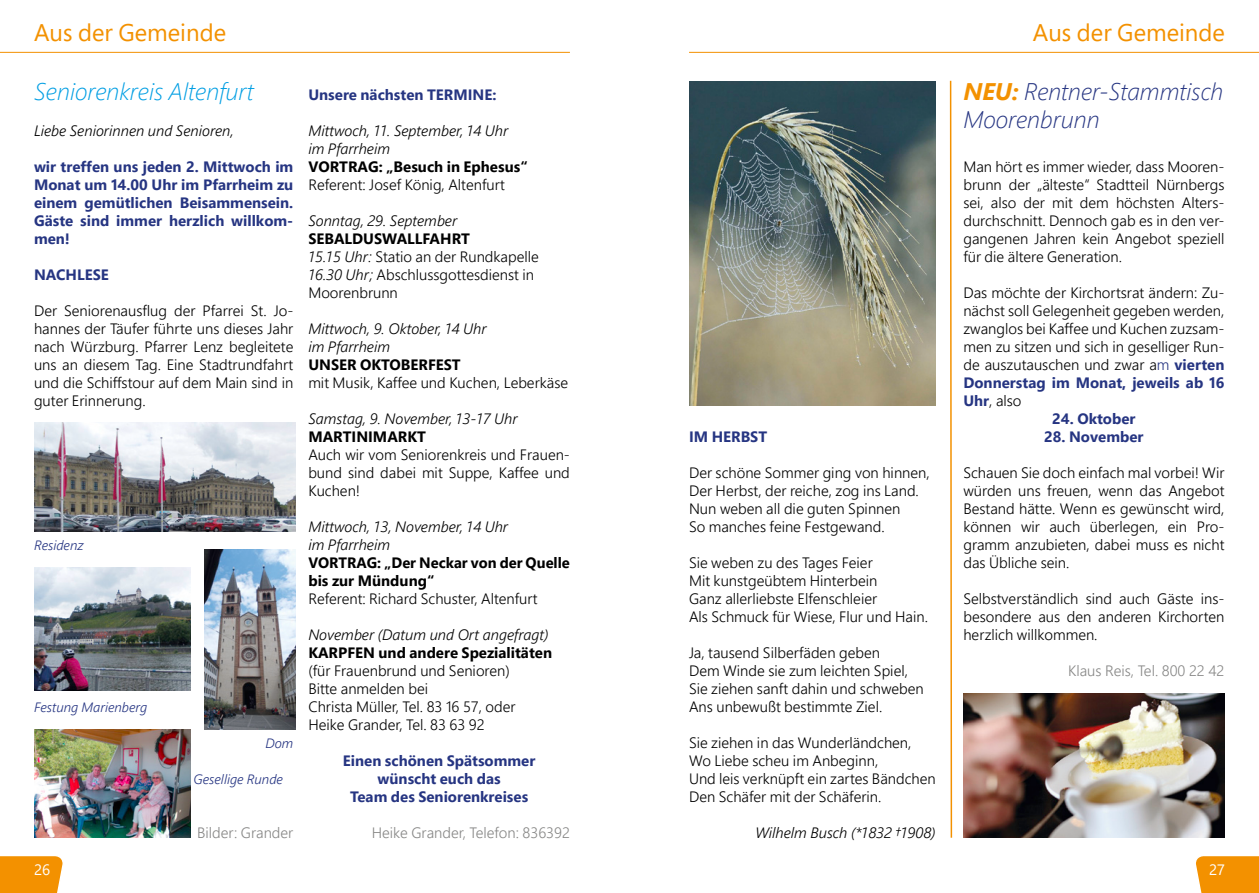
<style>
.page{position:relative;width:1259px;height:893px;background:#fff}
.page>*{position:absolute;margin:0;border:0;box-sizing:border-box;transform-origin:0 0}
.t1{font:italic 300 24px/28.8px "Segoe Pro";color:#263582}
.t2{font:24px "Segoe Pro";color:#f39100}
.t3{font:italic 300 24px "Segoe Pro";color:#009ee3}
.t4{font:300 15px/18px "Segoe Pro";color:#000;text-align:justify}
.t5{font:700 15px/18px "Segoe Pro";color:#263582;text-align:justify}
.t6{font:italic 300 15px/18px "Segoe Pro";color:#000}
.t7{font:700 15px/18px "Segoe Pro";color:#000}
.t8{font:300 15px "Segoe Pro";color:#878786}
.t9{font:15px "Segoe Pro";color:#fff}
.t10{font:italic 300 13.5px "Segoe Pro";color:#263582}
.s1{font-weight:700}
.s2{font-style:italic}
.s3{font-weight:700;color:#f39100}
.s4{color:#263582}
.s5{font-weight:700;color:#263582}
</style>
<div class="page">
<hr style="left:689px;top:52px;width:570px;height:1px;background:#f39100">
<hr style="left:0;top:52px;width:570px;height:1px;background:#f39100">
<svg style="left:0;top:856px;width:63px;height:37px;background:#f3960d"></svg>
<svg style="left:1196px;top:856px;width:63px;height:37px;background:#f3950b"></svg>
<img style="left:34px;top:423px;width:262px;height:108px">
<img style="left:204px;top:550px;width:92px;height:179px">
<img style="left:34px;top:567px;width:156px;height:123px">
<img style="left:34px;top:729px;width:156px;height:108px">
<img style="left:689px;top:81px;width:246px;height:324px">
<img style="left:963px;top:693px;width:262px;height:144px">
<svg style="left:949px;top:80px;width:4px;height:758px"></svg>
<h1 class="t2" style="left:34px;top:16px;width:193px">Aus der Gemeinde</h1>
<h1 class="t2" style="left:1033px;top:16px;width:193px">Aus der Gemeinde</h1>
<h1 class="t3" style="left:34px;top:75px;width:222px">Seniorenkreis Altenfurt</h1>
<p class="t6" style="left:34px;top:121px;width:201px">Liebe Seniorinnen und Senioren,</p>
<p class="t5" style="left:34px;top:157px;width:261px">wir treffen uns jeden 2. Mittwoch im Monat um 14.00 Uhr im Pfarrheim zu einem gemütlichen Beisammensein.<br>Gäste sind immer herzlich willkom&shy;men!</p>
<p class="t5" style="left:34px;top:265px;width:76px">NACHLESE</p>
<p class="t4" style="left:34px;top:301px;width:261px">Der Seniorenausflug der Pfarrei St. Jo&shy;hannes der Täufer führte uns dieses Jahr nach Würzburg. Pfarrer Lenz begleitete uns an diesem Tag. Eine Stadtrundfahrt und die Schiffstour auf dem Main sind in guter Erinnerung.</p>
<p class="t10" style="left:34px;top:535px;width:51px">Residenz</p>
<p class="t10" style="left:34px;top:697px;width:115px">Festung Marienberg</p>
<p class="t10" style="left:265px;top:733px;width:29px">Dom</p>
<p class="t10" style="left:193px;top:769px;width:91px">Gesellige Runde</p>
<p class="t8" style="left:197px;top:822px;width:98px">Bilder: Grander</p>
<p class="t5" style="left:308px;top:85px;width:189px">Unsere nächsten TERMINE:</p>
<p class="t6" style="left:308px;top:121px;width:201px">Mittwoch, 11. September, 14 Uhr im Pfarrheim</p>
<p class="t7" style="left:308px;top:157px;width:221px">VORTRAG: „Besuch in Ephesus“</p>
<p class="t4" style="left:308px;top:175px;width:198px">Referent: Josef König, Altenfurt</p>
<p class="t6" style="left:308px;top:211px;width:150px">Sonntag, 29. September</p>
<p class="t4" style="left:308px;top:229px;width:232px;text-align:left"><span class="s1">SEBALDUSWALLFAHRT<br></span><span class="s2">15.15 Uhr:</span> Statio an der Rundkapelle<br><span class="s2">16.30 Uhr;</span> Abschlussgottesdienst in<br>Moorenbrunn</p>
<p class="t6" style="left:308px;top:319px;width:180px">Mittwoch, 9. Oktober, 14 Uhr im Pfarrheim</p>
<p class="t7" style="left:308px;top:355px;width:154px">UNSER OKTOBERFEST</p>
<p class="t4" style="left:308px;top:373px;width:261px">mit Musik, Kaffee und Kuchen, Leberkäse</p>
<p class="t6" style="left:308px;top:409px;width:211px">Samstag, 9. November, 13-17 Uhr</p>
<p class="t7" style="left:308px;top:427px;width:119px">MARTINIMARKT</p>
<p class="t4" style="left:308px;top:445px;width:263px">Auch wir vom Seniorenkreis und Frauen&shy;bund sind dabei mit Suppe, Kaffee und Kuchen!</p>
<p class="t6" style="left:308px;top:517px;width:201px">Mittwoch, 13, November, 14 Uhr im Pfarrheim</p>
<p class="t7" style="left:308px;top:553px;width:263px">VORTRAG: „Der Neckar von der Quelle bis zur Mündung“</p>
<p class="t4" style="left:308px;top:589px;width:231px">Referent: Richard Schuster, Altenfurt</p>
<p class="t6" style="left:308px;top:625px;width:242px">November (Datum und Ort angefragt)</p>
<p class="t7" style="left:308px;top:643px;width:245px">KARPFEN und andere Spezialitäten</p>
<p class="t4" style="left:308px;top:661px;width:209px;text-align:left">(für Frauenbrund und Senioren)<br>Bitte anmelden bei<br>Christa Müller, Tel. 83 16 57, oder<br>Heike Grander, Tel. 83 63 92</p>
<p class="t5" style="left:343px;top:751px;width:194px;text-align:center">Einen schönen Spätsommer wünscht euch das<br>Team des Seniorenkreises</p>
<p class="t8" style="left:372px;top:822px;width:200px">Heike Grander, Telefon: 836392</p>
<p class="t5" style="left:689px;top:427px;width:80px">IM HERBST</p>
<p class="t4" style="left:689px;top:463px;width:242px;text-align:left">Der schöne Sommer ging von hinnen,<br>Der Herbst, der reiche, zog ins Land.<br>Nun weben all die guten Spinnen<br>So manches feine Festgewand.</p>
<p class="t4" style="left:689px;top:553px;width:240px;text-align:left">Sie weben zu des Tages Feier<br>Mit kunstgeübtem Hinterbein<br>Ganz allerliebste Elfenschleier<br>Als Schmuck für Wiese, Flur und Hain.</p>
<p class="t4" style="left:689px;top:643px;width:236px;text-align:left">Ja, tausend Silberfäden geben<br>Dem Winde sie zum leichten Spiel,<br>Sie ziehen sanft dahin und schweben<br>Ans unbewußt bestimmte Ziel.</p>
<p class="t4" style="left:689px;top:733px;width:248px;text-align:left">Sie ziehen in das Wunderländchen,<br>Wo Liebe scheu im Anbeginn,<br>Und leis verknüpft ein zartes Bändchen<br>Den Schäfer mit der Schäferin.</p>
<p class="t6" style="left:755px;top:823px;width:182px">Wilhelm Busch (*1832 †1908)</p>
<h1 class="t1" style="left:963px;top:76px;width:261px"><span class="s3">NEU:</span> Rentner-Stammtisch<br>Moorenbrunn</h1>
<p class="t4" style="left:963px;top:157px;width:263px">Man hört es immer wieder, dass Mooren&shy;brunn der „älteste“ Stadtteil Nürnbergs sei, also der mit dem höchsten Alters&shy;durchschnitt. Dennoch gab es in den ver&shy;gangenen Jahren kein Angebot speziell für die ältere Generation.</p>
<p class="t4" style="left:963px;top:283px;width:263px">Das möchte der Kirchortsrat ändern: Zu&shy;nächst soll Gelegenheit gegeben werden, zwanglos bei Kaffee und Kuchen zuzsam&shy;men zu sitzen und sich in geselliger Run&shy;de auszutauschen und zwar a<span class="s4">m</span> <span class="s5">vierten Donnerstag im Monat, jeweils ab 16<br>Uhr</span>, also</p>
<p class="t5" style="left:1052px;top:409px;width:85px">24. Oktober</p>
<p class="t5" style="left:1044px;top:427px;width:101px">28. November</p>
<p class="t4" style="left:963px;top:463px;width:263px">Schauen Sie doch einfach mal vorbei! Wir würden uns freuen, wenn das Angebot Bestand hätte. Wenn es gewünscht wird, können wir auch überlegen, ein Pro&shy;gramm anzubieten, dabei muss es nicht das Übliche sein.</p>
<p class="t4" style="left:963px;top:589px;width:263px">Selbstverständlich sind auch Gäste ins&shy;besondere aus den anderen Kirchorten herzlich willkommen.</p>
<p class="t8" style="left:1068px;top:660px;width:158px">Klaus Reis, Tel. 800 22 42</p>
<p class="t9" style="left:34px;top:859px;width:18px">26</p>
<p class="t9" style="left:1209px;top:859px;width:17px">27</p>
</div>
